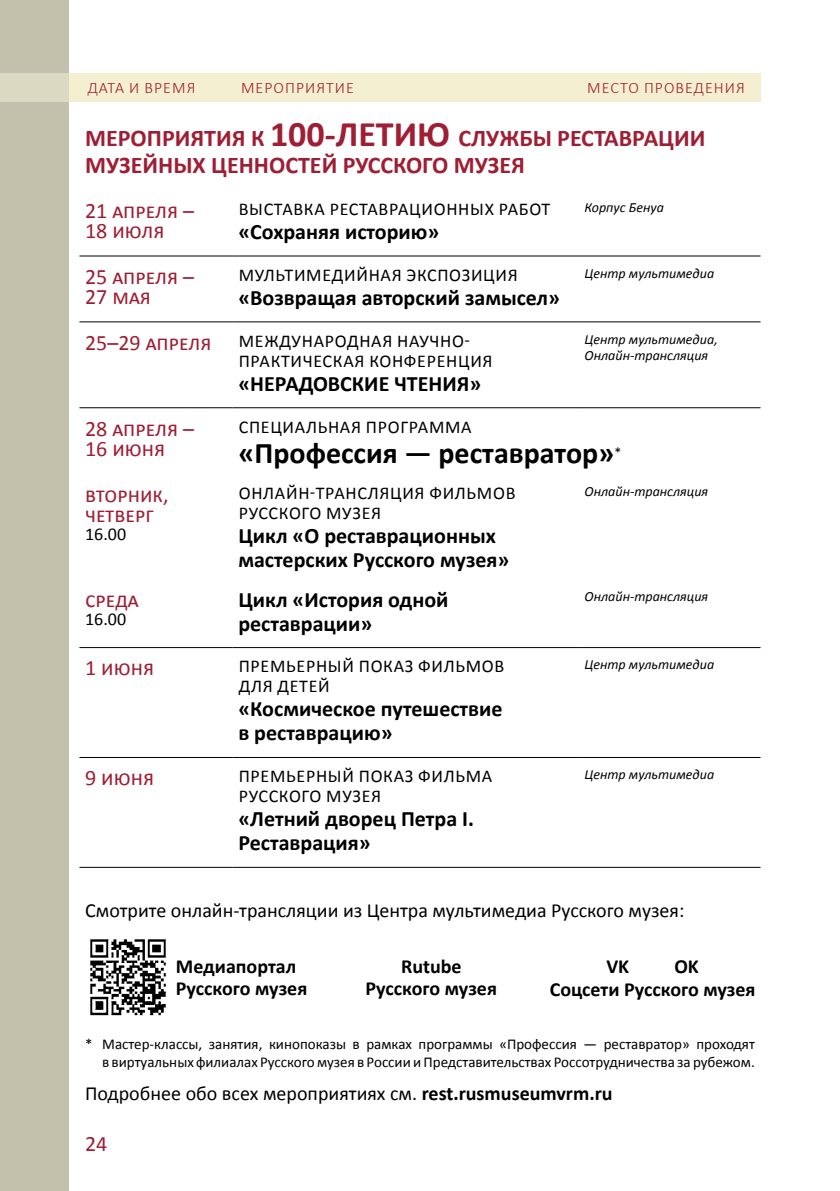
<style>
.page{position:relative;width:840px;height:1191px;background:#fff}
.page>*{position:absolute;margin:0;border:0;box-sizing:border-box;transform-origin:0 0}
.t1{font:700 30px "Calibri";color:#000}
.t2{font:700 24px/27px "Calibri";color:#a01e33}
.t3{font:700 22px/24px "Calibri";color:#000}
.t4{font:22px/20px "Calibri";color:#a01e33}
.t5{font:20px "Calibri";color:#000}
.t6{font:700 20px/22px "Calibri";color:#000}
.t7{font:18px/20px "Calibri";letter-spacing:.04em;color:#000}
.t8{font:300 16px "Calibri";letter-spacing:.065em;color:#a01e33}
.t9{font:15px/18px "Calibri";color:#000;text-align:right}
.t10{font:italic 14px/16px "Calibri";color:#000}
.s1{font-size:36px}
.s2{font-size:22px;color:#a01e33}
.s3{font-weight:700}
</style>
<div class="page">
<div style="left:0;top:0;width:68px;height:1191px;background:#c3c0ac"></div>
<hr style="left:79px;top:256px;width:153px;height:1px;background:#000">
<hr style="left:232px;top:256px;width:346px;height:1px;background:#000">
<hr style="left:578px;top:256px;width:182px;height:1px;background:#000">
<hr style="left:79px;top:321px;width:153px;height:1px;background:#000">
<hr style="left:232px;top:321px;width:346px;height:1px;background:#000">
<hr style="left:578px;top:321px;width:182px;height:1px;background:#000">
<hr style="left:79px;top:407px;width:153px;height:1px;background:#000">
<hr style="left:232px;top:407px;width:346px;height:1px;background:#000">
<hr style="left:578px;top:407px;width:182px;height:1px;background:#000">
<hr style="left:79px;top:647px;width:153px;height:1px;background:#000">
<hr style="left:232px;top:647px;width:346px;height:1px;background:#000">
<hr style="left:578px;top:647px;width:182px;height:1px;background:#000">
<hr style="left:79px;top:757px;width:153px;height:1px;background:#000">
<hr style="left:232px;top:757px;width:346px;height:1px;background:#000">
<hr style="left:578px;top:757px;width:182px;height:1px;background:#000">
<hr style="left:79px;top:867px;width:153px;height:1px;background:#000">
<hr style="left:232px;top:867px;width:346px;height:1px;background:#000">
<hr style="left:578px;top:867px;width:182px;height:1px;background:#000">
<img style="left:90px;top:939px;width:77px;height:77px">
<div style="left:0;top:73px;width:760px;height:28px;background:#f4efd0"></div>
<p class="t8" style="left:88px;top:78px;width:109px">ДАТА И ВРЕМЯ</p>
<p class="t8" style="left:241px;top:78px;width:114px">МЕРОПРИЯТИЕ</p>
<p class="t8" style="left:587px;top:78px;width:159px">МЕСТО ПРОВЕДЕНИЯ</p>
<h2 class="t2" style="left:85px;top:125px;width:621px">МЕРОПРИЯТИЯ К <span class="s1">100-ЛЕТИЮ</span> СЛУЖБЫ РЕСТАВРАЦИИ<br>МУЗЕЙНЫХ ЦЕННОСТЕЙ РУССКОГО МУЗЕЯ</h2>
<p class="t4" style="left:85px;top:201px;width:110px">21 апреля –<br>18 июля</p>
<p class="t7" style="left:238px;top:199px;width:313px">ВЫСТАВКА РЕСТАВРАЦИОННЫХ РАБОТ</p>
<p class="t10" style="left:584px;top:199px;width:81px">Корпус Бенуа</p>
<p class="t3" style="left:238px;top:220px;width:202px">«Сохраняя историю»</p>
<p class="t4" style="left:85px;top:267px;width:110px">25 апреля –<br>27 мая</p>
<p class="t7" style="left:238px;top:265px;width:280px">МУЛЬТИМЕДИЙНАЯ ЭКСПОЗИЦИЯ</p>
<p class="t3" style="left:238px;top:285px;width:323px">«Возвращая авторский замысел»</p>
<p class="t7" style="left:238px;top:331px;width:255px;text-indent:-153px"><span class="s2">25–29 апреля</span> МЕЖДУНАРОДНАЯ НАУЧНО-<br>ПРАКТИЧЕСКАЯ КОНФЕРЕНЦИЯ</p>
<p class="t3" style="left:238px;top:371px;width:244px">«НЕРАДОВСКИЕ ЧТЕНИЯ»</p>
<p class="t10" style="left:584px;top:265px;width:131px">Центр мультимедиа</p>
<p class="t10" style="left:584px;top:330px;width:135px">Центр мультимедиа,<br>Онлайн-трансляция</p>
<p class="t4" style="left:85px;top:418px;width:110px">28 апреля –<br>16 июня</p>
<p class="t7" style="left:238px;top:417px;width:234px">СПЕЦИАЛЬНАЯ ПРОГРАММА</p>
<h1 class="t1" style="left:238px;top:434px;width:384px">«Профессия — реставратор»<sup>*</sup></h1>
<p class="t4" style="left:85px;top:485px;width:85px">вторник, четверг</p>
<p class="t7" style="left:85px;top:524px;width:43px">16.00</p>
<p class="t4" style="left:85px;top:589px;width:55px">среда</p>
<p class="t7" style="left:85px;top:608px;width:43px">16.00</p>
<p class="t7" style="left:238px;top:483px;width:278px">ОНЛАЙН-ТРАНСЛЯЦИЯ ФИЛЬМОВ<br>РУССКОГО МУЗЕЯ</p>
<p class="t3" style="left:238px;top:524px;width:272px">Цикл «О реставрационных мастерских Русского музея»</p>
<p class="t10" style="left:584px;top:483px;width:125px">Онлайн-трансляция</p>
<p class="t3" style="left:238px;top:587px;width:211px">Цикл «История одной реставрации»</p>
<p class="t10" style="left:584px;top:587px;width:125px">Онлайн-трансляция</p>
<p class="t4" style="left:85px;top:658px;width:70px">1 июня</p>
<p class="t7" style="left:238px;top:656px;width:267px">ПРЕМЬЕРНЫЙ ПОКАЗ ФИЛЬМОВ<br>ДЛЯ ДЕТЕЙ</p>
<p class="t3" style="left:238px;top:697px;width:265px">«Космическое путешествие в реставрацию»</p>
<p class="t4" style="left:85px;top:768px;width:70px">9 июня</p>
<p class="t7" style="left:238px;top:766px;width:255px">ПРЕМЬЕРНЫЙ ПОКАЗ ФИЛЬМА<br>РУССКОГО МУЗЕЯ</p>
<p class="t3" style="left:238px;top:807px;width:237px">«Летний дворец Петра I.<br>Реставрация»</p>
<p class="t10" style="left:584px;top:656px;width:131px">Центр мультимедиа</p>
<p class="t10" style="left:584px;top:766px;width:131px">Центр мультимедиа</p>
<p class="t5" style="left:85px;top:897px;width:600px">Смотрите онлайн-трансляции из Центра мультимедиа Русского музея:</p>
<p class="t6" style="left:176px;top:955px;width:133px">Медиапортал<br>Русского музея</p>
<p class="t6" style="left:365px;top:955px;width:133px;text-align:center">Rutube<br>Русского музея</p>
<p class="t6" style="left:606px;top:955px;width:24px">VK</p>
<p class="t6" style="left:549px;top:955px;width:207px;line-height:22.6px;text-indent:124px">OK<br>Соцсети Русского музея</p>
<p class="t9" style="left:85px;top:1035px;width:670px">* Мастер-классы, занятия, кинопоказы в рамках программы «Профессия — реставратор» проходят в виртуальных филиалах Русского музея в России и Представительствах Россотрудничества за рубежом.</p>
<p class="t5" style="left:85px;top:1081px;width:528px">Подробнее обо всех мероприятиях см. <span class="s3">rest.rusmuseumvrm.ru</span></p>
<p class="t4" style="left:85px;top:1133px;width:24px">24</p>
</div>
